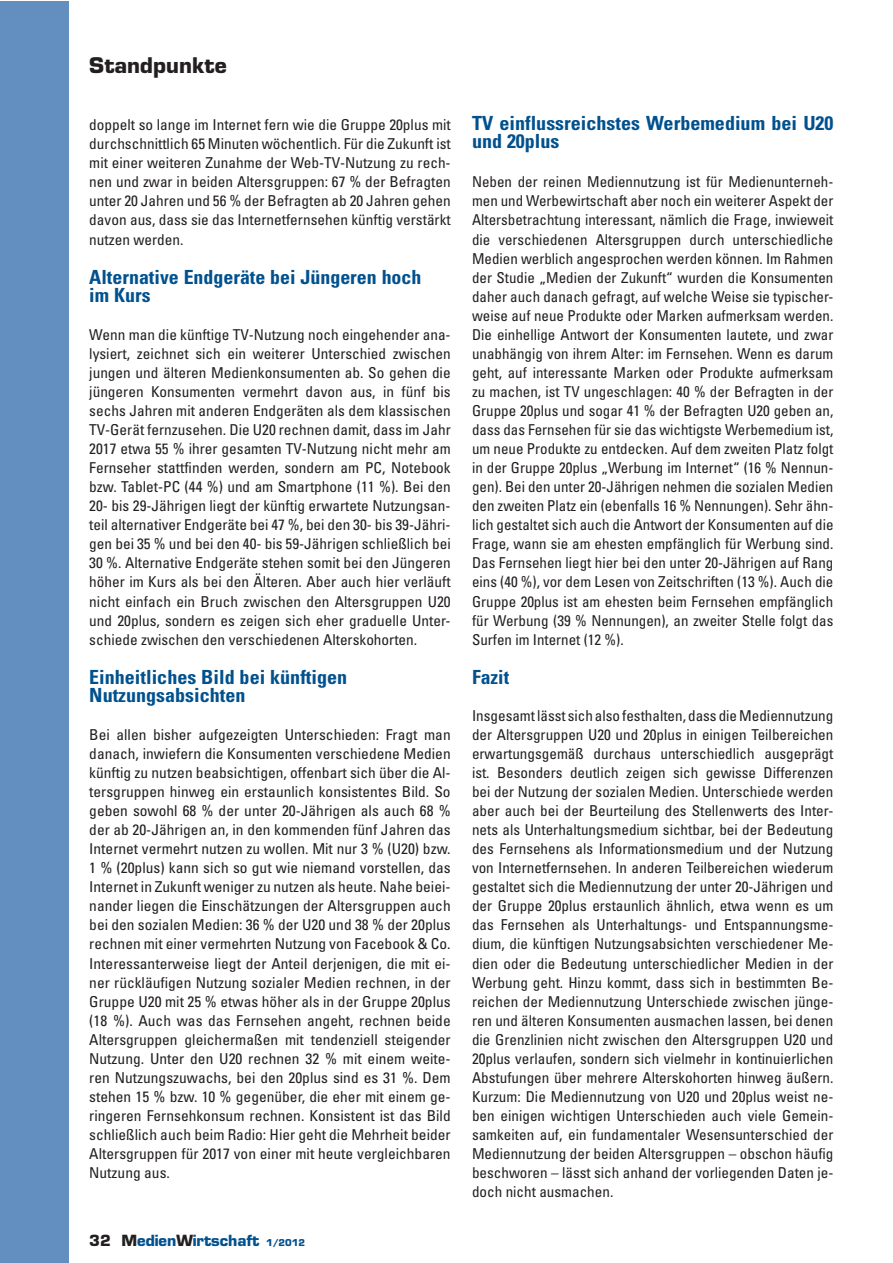
<style>
.page{position:relative;width:893px;height:1263px;background:#fff}
.page>*{position:absolute;margin:0;border:0;box-sizing:border-box;transform-origin:0 0}
.t1{font:700 21px "Eurostile";color:#231f20}
.t2{font:700 condensed 19.5px/18px "Univers";color:#01518e}
.t3{font:condensed 15px/19px "Univers";color:#231f20;text-align:justify}
.t4{font:700 15px "Eurostile";letter-spacing:-.005em;color:#01518e}
.s1{color:#231f20}
.s2{font-size:9.3px}
</style>
<div class="page">
<div style="left:0;top:1px;width:68px;height:1262px;background:#628fc0"></div>
<h1 class="t1" style="left:89px;top:52px;width:139px">Standpunkte</h1>
<p class="t3" style="left:89px;top:115px;width:363px">doppelt so lange im Internet fern wie die Gruppe 20plus mit durchschnittlich 65 Minuten wöchentlich. Für die Zukunft ist mit einer weiteren Zunahme der Web-TV-Nutzung zu rech&shy;nen und zwar in beiden Altersgruppen: 67 % der Befragten unter 20 Jahren und 56 % der Befragten ab 20 Jahren gehen davon aus, dass sie das Internetfernsehen künftig verstärkt nutzen werden.</p>
<h2 class="t2" style="left:89px;top:268px;width:334px">Alternative Endgeräte bei Jüngeren hoch im Kurs</h2>
<p class="t3" style="left:89px;top:325px;width:363px">Wenn man die künftige TV-Nutzung noch eingehender ana&shy;lysiert, zeichnet sich ein weiterer Unterschied zwischen jungen und älteren Medienkonsumenten ab. So gehen die jüngeren Konsumenten vermehrt davon aus, in fünf bis sechs Jahren mit anderen Endgeräten als dem klassischen TV-Gerät fernzusehen. Die U20 rechnen damit, dass im Jahr 2017 etwa 55 % ihrer gesamten TV-Nutzung nicht mehr am Fernseher stattfinden werden, sondern am PC, Notebook bzw. Tablet-PC (44 %) und am Smartphone (11 %). Bei den 20- bis 29-Jährigen liegt der künftig erwartete Nutzungsan&shy;teil alternativer Endgeräte bei 47 %, bei den 30- bis 39-Jähri&shy;gen bei 35 % und bei den 40- bis 59-Jährigen schließlich bei 30 %. Alternative Endgeräte stehen somit bei den Jüngeren höher im Kurs als bei den Älteren. Aber auch hier verläuft nicht einfach ein Bruch zwischen den Altersgruppen U20 und 20plus, sondern es zeigen sich eher graduelle Unter&shy;schiede zwischen den verschiedenen Alterskohorten.</p>
<h2 class="t2" style="left:89px;top:668px;width:259px">Einheitliches Bild bei künftigen<br>Nutzungsabsichten</h2>
<p class="t3" style="left:89px;top:725px;width:363px">Bei allen bisher aufgezeigten Unterschieden: Fragt man danach, inwiefern die Konsumenten verschiedene Medien künftig zu nutzen beabsichtigen, offenbart sich über die Al&shy;tersgruppen hinweg ein erstaunlich konsistentes Bild. So geben sowohl 68 % der unter 20-Jährigen als auch 68 % der ab 20-Jährigen an, in den kommenden fünf Jahren das Internet vermehrt nutzen zu wollen. Mit nur 3 % (U20) bzw.<br>1 % (20plus) kann sich so gut wie niemand vorstellen, das Internet in Zukunft weniger zu nutzen als heute. Nahe beiei&shy;nander liegen die Einschätzungen der Altersgruppen auch bei den sozialen Medien: 36 % der U20 und 38 % der 20plus rechnen mit einer vermehrten Nutzung von Facebook &amp; Co.<br>Interessanterweise liegt der Anteil derjenigen, die mit ei&shy;ner rückläufigen Nutzung sozialer Medien rechnen, in der Gruppe U20 mit 25 % etwas höher als in der Gruppe 20plus (18 %). Auch was das Fernsehen angeht, rechnen beide Altersgruppen gleichermaßen mit tendenziell steigender Nutzung. Unter den U20 rechnen 32 % mit einem weite&shy;ren Nutzungszuwachs, bei den 20plus sind es 31 %. Dem stehen 15 % bzw. 10 % gegenüber, die eher mit einem ge&shy;ringeren Fernsehkonsum rechnen. Konsistent ist das Bild schließlich auch beim Radio: Hier geht die Mehrheit beider Altersgruppen für 2017 von einer mit heute vergleichbaren Nutzung aus.</p>
<p class="t4" style="left:89px;top:1231px;width:217px"><span class="s1">32 M</span>edien<span class="s1">W</span>irtschaft <span class="s2">1/2012</span></p>
<h2 class="t2" style="left:472px;top:114px;width:363px">TV einflussreichstes Werbemedium bei U20 und 20plus</h2>
<p class="t3" style="left:472px;top:172px;width:363px">Neben der reinen Mediennutzung ist für Medienunterneh&shy;men und Werbewirtschaft aber noch ein weiterer Aspekt der Altersbetrachtung interessant, nämlich die Frage, inwieweit die verschiedenen Altersgruppen durch unterschiedliche Medien werblich angesprochen werden können. Im Rahmen der Studie „Medien der Zukunft“ wurden die Konsumenten daher auch danach gefragt, auf welche Weise sie typischer&shy;weise auf neue Produkte oder Marken aufmerksam werden.<br>Die einhellige Antwort der Konsumenten lautete, und zwar unabhängig von ihrem Alter: im Fernsehen. Wenn es darum geht, auf interessante Marken oder Produkte aufmerksam zu machen, ist TV ungeschlagen: 40 % der Befragten in der Gruppe 20plus und sogar 41 % der Befragten U20 geben an, dass das Fernsehen für sie das wichtigste Werbemedium ist, um neue Produkte zu entdecken. Auf dem zweiten Platz folgt in der Gruppe 20plus „Werbung im Internet“ (16 % Nennun&shy;gen). Bei den unter 20-Jährigen nehmen die sozialen Medien den zweiten Platz ein (ebenfalls 16 % Nennungen). Sehr ähn&shy;lich gestaltet sich auch die Antwort der Konsumenten auf die Frage, wann sie am ehesten empfänglich für Werbung sind.<br>Das Fernsehen liegt hier bei den unter 20-Jährigen auf Rang eins (40 %), vor dem Lesen von Zeitschriften (13 %). Auch die Gruppe 20plus ist am ehesten beim Fernsehen empfänglich für Werbung (39 % Nennungen), an zweiter Stelle folgt das Surfen im Internet (12 %).</p>
<h2 class="t2" style="left:472px;top:668px;width:39px">Fazit</h2>
<p class="t3" style="left:472px;top:706px;width:363px">Insgesamt lässt sich also festhalten, dass die Mediennutzung der Altersgruppen U20 und 20plus in einigen Teilbereichen erwartungsgemäß durchaus unterschiedlich ausgeprägt ist. Besonders deutlich zeigen sich gewisse Differenzen bei der Nutzung der sozialen Medien. Unterschiede werden aber auch bei der Beurteilung des Stellenwerts des Inter&shy;nets als Unterhaltungsmedium sichtbar, bei der Bedeutung des Fernsehens als Informationsmedium und der Nutzung von Internetfernsehen. In anderen Teilbereichen wiederum gestaltet sich die Mediennutzung der unter 20-Jährigen und der Gruppe 20plus erstaunlich ähnlich, etwa wenn es um das Fernsehen als Unterhaltungs- und Entspannungsme&shy;dium, die künftigen Nutzungsabsichten verschiedener Me&shy;dien oder die Bedeutung unterschiedlicher Medien in der Werbung geht. Hinzu kommt, dass sich in bestimmten Be&shy;reichen der Mediennutzung Unterschiede zwischen jünge&shy;ren und älteren Konsumenten ausmachen lassen, bei denen die Grenzlinien nicht zwischen den Altersgruppen U20 und 20plus verlaufen, sondern sich vielmehr in kontinuierlichen Abstufungen über mehrere Alterskohorten hinweg äußern.<br>Kurzum: Die Mediennutzung von U20 und 20plus weist ne&shy;ben einigen wichtigen Unterschieden auch viele Gemein&shy;samkeiten auf, ein fundamentaler Wesensunterschied der Mediennutzung der beiden Altersgruppen – obschon häufig beschworen – lässt sich anhand der vorliegenden Daten je&shy;doch nicht ausmachen.</p>
</div>
